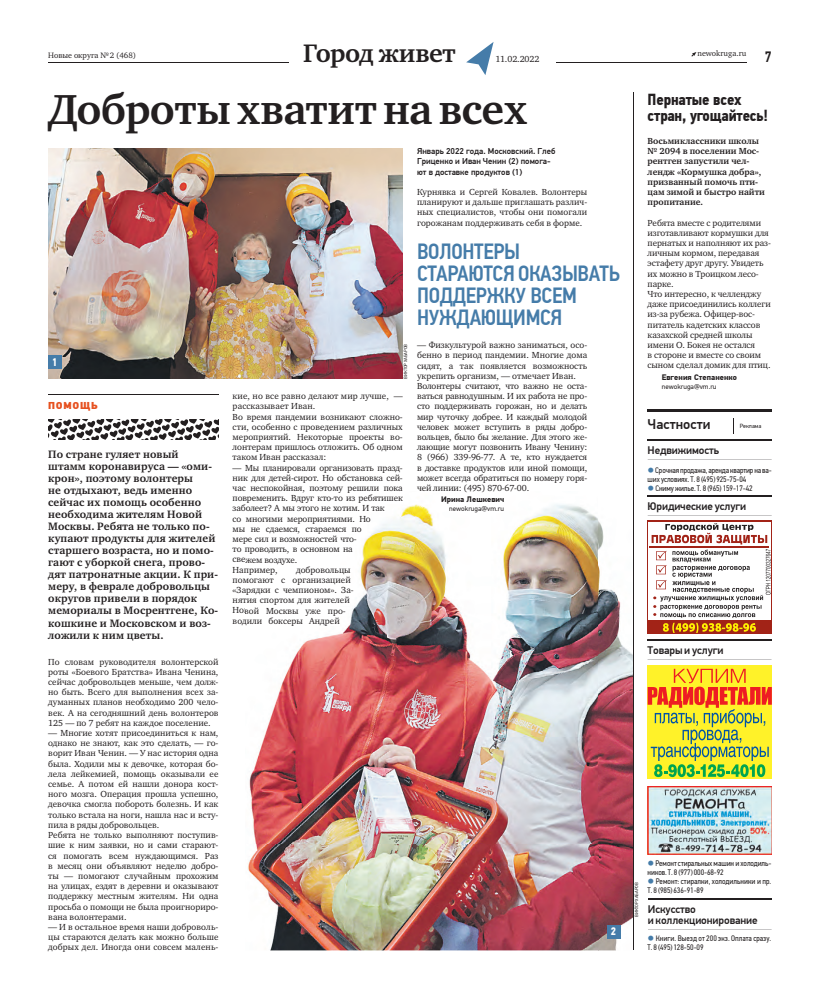
<style>
.page{position:relative;width:820px;height:993px;background:#fff}
.page>*{position:absolute;margin:0;border:0;box-sizing:border-box;transform-origin:0 0}
.t1{font:700 43px "Charter ITC";letter-spacing:-.01em;color:#231f20}
.t2{font:700 26px "Charter ITC";letter-spacing:-.02em;color:#231f20}
.t3{font:500 22px/22px "PF Din Text Cond Pro";letter-spacing:-.015em;color:#457ca9}
.t4{font:700 16px/16px "PF Din Text Cond Pro";letter-spacing:-.01em;color:#231f20}
.t5{font:500 15px "PF Din Text Cond Pro";color:#231f20}
.t6{font:500 14px "PF Din Text Pro";color:#231f20}
.t7{font:700 11px/12px "Charter ITC";letter-spacing:.01em;color:#231f20}
.t8{font:500 11px/11px "PF Din Text Pro";letter-spacing:-.01em;color:#231f20}
.t9{font:700 11px "PF Din Text Cond Pro";color:#fff}
.t10{font:900 10px "PF Din Text Pro";letter-spacing:.07em;color:#e65120}
.t11{font:9px/10.2px "Charter ITC";color:#231f20}
.t12{font:700 9px/10.2px "Charter ITC";color:#231f20}
.t13{font:500 8.5px/10.2px "PF Din Text Pro";color:#231f20}
.t14{font:8px/9px "PF Din Text Cond Pro";letter-spacing:-.01em;color:#231f20}
.t15{font:8px "Charter ITC";color:#231f20}
.t16{font:700 8px "PF Din Text Pro";color:#231f20}
.t17{font:7px "PF Din Text Pro";color:#231f20}
.t18{font:6px "PF Din Text Pro";color:#231f20}
.t19{font:4.5px "PF Din Text Pro";color:#231f20}
.s1{color:#457ca9}
</style>
<div class="page">
<svg style="left:691px;top:52px;width:5px;height:5px"></svg>
<hr style="left:48px;top:62px;width:698px;height:1px;background:#231f20">
<div style="left:289px;top:43px;width:266px;height:20px;background:#fff"></div>
<svg style="left:466px;top:42px;width:27px;height:33px"></svg>
<svg style="left:48px;top:419px;width:170px;height:21px"></svg>
<hr style="left:48px;top:394px;width:170px;height:1px;background:#231f20">
<svg style="left:648px;top:929px;width:123px;height:1px"></svg>
<hr style="left:647px;top:898px;width:124px;height:1px;background:#231f20">
<svg style="left:647px;top:459px;width:124px;height:1px"></svg>
<hr style="left:647px;top:440px;width:124px;height:1px;background:#231f20">
<svg style="left:647px;top:515px;width:124px;height:1px"></svg>
<hr style="left:647px;top:495px;width:124px;height:1px;background:#231f20">
<hr style="left:647px;top:409px;width:124px;height:2px;background:#231f20">
<svg style="left:733px;top:418px;width:1px;height:15px"></svg>
<svg style="left:647px;top:659px;width:124px;height:1px"></svg>
<hr style="left:647px;top:639px;width:124px;height:1px;background:#231f20">
<img style="left:647px;top:786px;width:124px;height:67px">
<div style="left:647px;top:520px;width:124px;height:114px;background:#a22317"></div>
<div style="left:648px;top:521px;width:122px;height:98px;background:#fff"></div>
<hr style="left:649px;top:546px;width:119px;height:1px;background:#a22317">
<svg style="left:651px;top:523px;width:119px;height:109px"></svg>
<div style="left:647px;top:665px;width:124px;height:113px;background:linear-gradient(to right,#fff229,#fff229)"></div>
<svg style="left:647px;top:668px;width:124px;height:108px;background:#d6bf35"></svg>
<img style="left:48px;top:148px;width:355px;height:230px">
<img style="left:248px;top:504px;width:385px;height:446px">
<img style="left:449px;top:506px;width:54px;height:6px">
<img style="left:248px;top:504px;width:136px;height:7px">
<img style="left:248px;top:515px;width:122px;height:8px">
<img style="left:248px;top:527px;width:113px;height:6px">
<img style="left:248px;top:535px;width:108px;height:9px">
<img style="left:248px;top:547px;width:104px;height:7px">
<img style="left:248px;top:558px;width:48px;height:6px">
<img style="left:248px;top:565px;width:102px;height:9px">
<img style="left:248px;top:576px;width:102px;height:8px">
<img style="left:248px;top:586px;width:105px;height:9px">
<img style="left:248px;top:596px;width:101px;height:9px">
<img style="left:248px;top:607px;width:97px;height:8px">
<img style="left:248px;top:616px;width:91px;height:9px">
<div style="left:48px;top:355px;width:13px;height:13px;background:#457ca9"></div>
<div style="left:607px;top:924px;width:13px;height:13px;background:#457ca9"></div>
<hr style="left:633px;top:92px;width:1px;height:858px;background:#231f20">
<p class="t15" style="left:48px;top:50px;width:89px">Новые округа № 2 (468)</p>
<h2 class="t2" style="left:303px;top:37px;width:154px">Город живет</h2>
<p class="t15" style="left:697px;top:48px;width:51px">newokruga.ru</p>
<p class="t11" style="left:495px;top:54px;width:45px">11.02.2022</p>
<h3 class="t5" style="left:764px;top:51px;width:8px">7</h3>
<h1 class="t1" style="left:48px;top:83px;width:480px">Доброты хватит на всех</h1>
<p class="t13" style="left:417px;top:147px;width:140px">Январь 2022 года. Московский. Глеб<br>Гриценко и Иван Ченин (2) помога&shy;ют в доставке продуктов (1)</p>
<p class="t11" style="left:417px;top:187px;width:172px;text-align:justify">Курнявка и Сергей Ковалев. Волонтеры планируют и дальше приглашать различ&shy;ных специалистов, чтобы они помогали горожанам поддерживать себя в форме.</p>
<p class="t9" style="left:52px;top:357px;width:7px">1</p>
<p class="t10" style="left:48px;top:401px;width:51px">ПОМОЩЬ</p>
<p class="t7" style="left:48px;top:448px;width:171px">По стране гуляет новый штамм коронавируса — «оми&shy;крон», поэтому волонтеры<br>не отдыхают, ведь именно сейчас их помощь особенно необходима жителям Новой<br>Москвы. Ребята не только по&shy;купают продукты для жителей старшего возраста, но и помо&shy;гают с уборкой снега, прово&shy;дят патронатные акции. К при&shy;меру, в феврале добровольцы округов привели в порядок мемориалы в Мосрентгене, Ко&shy;кошкине и Московском и воз&shy;ложили к ним цветы.</p>
<p class="t11" style="left:48px;top:656px;width:172px;text-align:justify">По словам руководителя волонтерской роты «Боевого Братства» Ивана Ченина, сейчас добровольцев меньше, чем долж&shy;но быть. Всего для выполнения всех за&shy;думанных планов необходимо 200 чело&shy;век. А на сегодняшний день волонтеров 125 — по 7 ребят на каждое поселение.</p>
<p class="t11" style="left:48px;top:727px;width:172px">— Многие хотят присоединиться к нам, однако не знают, как это сделать, — го&shy;ворит Иван Ченин. — У нас история одна была. Ходили мы к девочке, которая бо&shy;лела лейкемией, помощь оказывали ее семье. А потом ей нашли донора кост&shy;ного мозга. Операция прошла успешно, девочка смогла побороть болезнь. И как только встала на ноги, нашла нас и всту&shy;пила в ряды добровольцев.<br>Ребята не только выполняют поступив&shy;шие к ним заявки, но и сами старают&shy;ся помогать всем нуждающимся. Раз в месяц они объявляют неделю добро&shy;ты — помогают случайным прохожим на улицах, ездят в деревни и оказывают поддержку местным жителям. Ни одна просьба о помощи не была проигнориро&shy;вана волонтерами.</p>
<p class="t11" style="left:48px;top:921px;width:172px;text-align:justify">— И в остальное время наши доброволь&shy;цы стараются делать как можно больше добрых дел. Иногда они совсем малень-</p>
<p class="t19" style="left:403px;top:378px;width:36px;rotate:-90deg">ВИКТОР ХАБАРОВ</p>
<p class="t11" style="left:232px;top:391px;width:172px">кие, но все равно делают мир лучше, — рассказывает Иван.<br>Во время пандемии возникают сложно&shy;сти, особенно с проведением различных мероприятий. Некоторые проекты во&shy;лонтерам пришлось отложить. Об одном таком Иван рассказал:</p>
<p class="t11" style="left:232px;top:462px;width:172px">— Мы планировали организовать празд&shy;ник для детей-сирот. Но обстановка сей&shy;час неспокойная, поэтому решили пока повременить. Вдруг кто-то из ребятишек заболеет? А мы этого не хотим. И так<br>со<br>мы<br>мере сил и возможностей что-<br>то проводить, в основном на<br>свежем воздухе.<br>Например,<br>помогают с организацией<br>«Зарядки с чемпионом». За-<br>нятия спортом для жителей<br>Новой Москвы уже про-<br>водили боксеры Андрей</p>
<p class="t11" style="left:246px;top:513px;width:126px;text-align:center">многими мероприятиями. Но не сдаемся, стараемся по</p>
<p class="t11" style="left:296px;top:564px;width:56px">добровольцы</p>
<h3 class="t3" style="left:417px;top:242px;width:204px">ВОЛОНТЕРЫ<br>СТАРАЮТСЯ ОКАЗЫВАТЬ<br>ПОДДЕРЖКУ ВСЕМ<br>НУЖДАЮЩИМСЯ</h3>
<p class="t11" style="left:417px;top:340px;width:172px">— Физкультурой важно заниматься, осо&shy;бенно в период пандемии. Многие дома сидят, а так появляется возможность укрепить организм, — отмечает Иван.<br>Волонтеры считают, что важно не оста&shy;ваться равнодушным. И их работа не про&shy;сто поддерживать горожан, но и делать мир чуточку добрее. И каждый молодой человек может вступить в ряды добро&shy;вольцев, было бы желание. Для этого же&shy;лающие могут позвонить Ивану Ченину:<br>8 (966) 339-96-77. А те, кто нуждается в доставке продуктов или иной помощи, может всегда обратиться по номеру горя-</p>
<p class="t11" style="left:501px;top:482px;width:17px">- -</p>
<p class="t11" style="left:417px;top:482px;width:114px">чей линии: (495) 870 67 00.</p>
<p class="t16" style="left:441px;top:496px;width:64px">Ирина Лешкевич</p>
<p class="t17" style="left:449px;top:506px;width:56px">newokruga@vm.ru</p>
<p class="t9" style="left:610px;top:926px;width:7px">2</p>
<h3 class="t4" style="left:647px;top:92px;width:122px">Пернатые всех стран, угощайтесь!</h3>
<p class="t12" style="left:647px;top:136px;width:119px">Восьмиклассники школы № 2094 в поселении Мос&shy;рентген запустили чел&shy;лендж «Кормушка добра», призванный помочь пти&shy;цам зимой и быстро найти пропитание.</p>
<p class="t11" style="left:647px;top:217px;width:125px">Ребята вместе с родителями изготавливают кормушки для пернатых и наполняют их раз&shy;личным кормом, передавая эстафету друг другу. Увидеть их можно в Троицком лесо&shy;парке.<br>Что интересно, к челленджу даже присоединились коллеги из-за рубежа. Офицер-вос&shy;питатель кадетских классов казахской средней школы имени О. Бокея не остался<br>в стороне и вместе со своим сыном сделал домик для птиц.</p>
<p class="t16" style="left:661px;top:374px;width:77px">Евгения Степаненко</p>
<p class="t17" style="left:661px;top:383px;width:56px">newokruga@vm.ru</p>
<h3 class="t6" style="left:647px;top:418px;width:64px">Частности</h3>
<p class="t18" style="left:739px;top:423px;width:23px">Реклама</p>
<p class="t8" style="left:647px;top:446px;width:73px">Недвижимость</p>
<p class="t14" style="left:647px;top:466px;width:126px"><span class="s1">●</span>Срочная продажа, аренда квартир на ва&shy;шихусловиях. Т. 8 (495) 925-75-04</p>
<p class="t14" style="left:647px;top:484px;width:106px"><span class="s1">●</span>Снимужилье. Т. 8 (965) 159-17-42</p>
<p class="t8" style="left:647px;top:501px;width:100px">Юридические услуги</p>
<p class="t8" style="left:647px;top:645px;width:77px">Товары и услуги</p>
<p class="t19" style="left:634px;top:916px;width:36px;rotate:-90deg">ВИКТОР ХАБАРОВ</p>
<p class="t14" style="left:647px;top:858px;width:125px"><span class="s1">●</span> Ремонтстиральных машин и холодиль&shy;ников. Т. 8 (977) 000-68-92</p>
<p class="t14" style="left:647px;top:876px;width:125px"><span class="s1">●</span> Ремонт: стиралки, холодильники и пр.<br>Т. 8 (985) 636-91-89</p>
<p class="t8" style="left:647px;top:904px;width:111px">Искусство<br>и коллекционирование</p>
<p class="t14" style="left:647px;top:934px;width:125px"><span class="s1">●</span> Книги. Выезд от 200 экз. Оплата сразу.<br>Т. 8 (495) 128-50-09</p>
</div>
